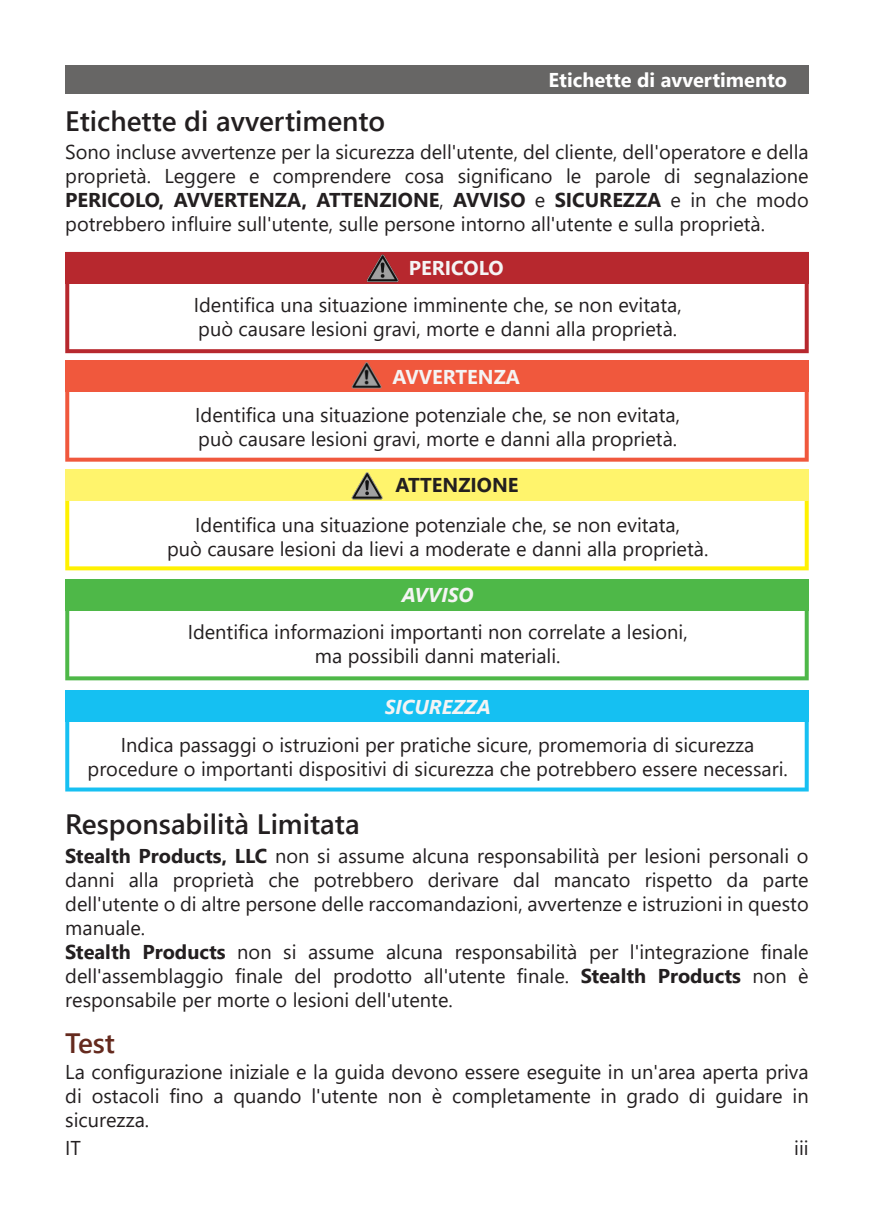
<style>
.page{position:relative;width:874px;height:1225px;background:#fff}
.page>*{position:absolute;margin:0;border:0;box-sizing:border-box;transform-origin:0 0}
.t1{font:600 28px "Segoe UI";color:#231f20}
.t2{font:600 28px "Segoe UI";color:#652a1e}
.t3{font:20px/24px "Segoe UI";color:#231f20}
.t4{font:700 20px "Segoe UI";color:#fff}
.t5{font:700 20px "Segoe UI";color:#f5f4f4}
.t6{font:italic 700 20px "Segoe UI";color:#f5f4f4}
.t7{font:700 20px "Segoe UI";color:#231f20}
.s1{font-weight:700}
</style>
<div class="page">
<div style="left:65px;top:65px;width:743px;height:29px;background:#676665"></div>
<svg style="left:65px;top:284px;width:743px;height:69px"></svg>
<div style="left:65px;top:252px;width:743px;height:32px;background:#b7282e"></div>
<img style="left:366px;top:254px;width:32px;height:29px">
<svg style="left:65px;top:501px;width:743px;height:69px"></svg>
<div style="left:65px;top:469px;width:743px;height:32px;background:#fff46c"></div>
<img style="left:352px;top:472px;width:30px;height:28px">
<svg style="left:65px;top:392px;width:743px;height:70px"></svg>
<div style="left:65px;top:360px;width:743px;height:32px;background:#f0583d"></div>
<img style="left:351px;top:362px;width:30px;height:27px">
<svg style="left:65px;top:611px;width:743px;height:69px"></svg>
<div style="left:65px;top:579px;width:743px;height:32px;background:#4eb848"></div>
<svg style="left:65px;top:722px;width:743px;height:69px"></svg>
<div style="left:65px;top:690px;width:743px;height:32px;background:#15c0f2"></div>
<p class="t4" style="left:548px;top:72px;width:240px">Etichette di avvertimento</p>
<h1 class="t1" style="left:65px;top:111px;width:321px">Etichette di avvertimento</h1>
<p class="t3" style="left:65px;top:142px;width:744px;text-align:justify">Sono incluse avvertenze per la sicurezza dell'utente, del cliente, dell'operatore e della proprietà. Leggere e comprendere cosa significano le parole di segnalazione <span class="s1">PERICOLO, AVVERTENZA, ATTENZIONE</span>, <span class="s1">AVVISO</span> e <span class="s1">SICUREZZA</span> e in che modo potrebbero influire sull'utente, sulle persone intorno all'utente e sulla proprietà.</p>
<p class="t5" style="left:408px;top:260px;width:96px">PERICOLO</p>
<p class="t3" style="left:194px;top:294px;width:489px">Identifica una situazione imminente che, se non evitata, può causare lesioni gravi, morte e danni alla proprietà.</p>
<p class="t5" style="left:392px;top:369px;width:129px">AVVERTENZA</p>
<p class="t3" style="left:195px;top:405px;width:486px">Identifica una situazione potenziale che, se non evitata, può causare lesioni gravi, morte e danni alla proprietà.</p>
<p class="t7" style="left:395px;top:478px;width:125px">ATTENZIONE</p>
<p class="t3" style="left:167px;top:515px;width:542px;text-align:center">Identifica una situazione potenziale che, se non evitata,<br>può causare lesioni da lievi a moderate e danni alla proprietà.</p>
<p class="t6" style="left:401px;top:588px;width:73px">AVVISO</p>
<p class="t3" style="left:188px;top:622px;width:501px;text-align:center">Identifica informazioni importanti non correlate a lesioni, ma possibili danni materiali.</p>
<p class="t6" style="left:384px;top:699px;width:107px">SICUREZZA</p>
<p class="t3" style="left:87px;top:735px;width:701px;text-align:center">Indica passaggi o istruzioni per pratiche sicure, promemoria di sicurezza procedure o importanti dispositivi di sicurezza che potrebbero essere necessari.</p>
<h1 class="t1" style="left:65px;top:813px;width:296px">Responsabilità Limitata</h1>
<p class="t3" style="left:65px;top:846px;width:744px"><span class="s1">Stealth Products, LLC</span> non si assume alcuna responsabilità per lesioni personali o danni alla proprietà che potrebbero derivare dal mancato rispetto da parte dell'utente o di altre persone delle raccomandazioni, avvertenze e istruzioni in questo manuale.<br><span class="s1">Stealth Products</span> non si assume alcuna responsabilità per l'integrazione finale dell'assemblaggio finale del prodotto all'utente finale. <span class="s1">Stealth Products</span> non è responsabile per morte o lesioni dell'utente.</p>
<h1 class="t2" style="left:65px;top:1032px;width:51px">Test</h1>
<p class="t3" style="left:65px;top:1061px;width:744px;text-align:justify">La configurazione iniziale e la guida devono essere eseguite in un'area aperta priva di ostacoli fino a quando l'utente non è completamente in grado di guidare in sicurezza.</p>
<p class="t3" style="left:65px;top:1138px;width:17px">IT</p>
<p class="t3" style="left:793px;top:1138px;width:16px">iii</p>
</div>
